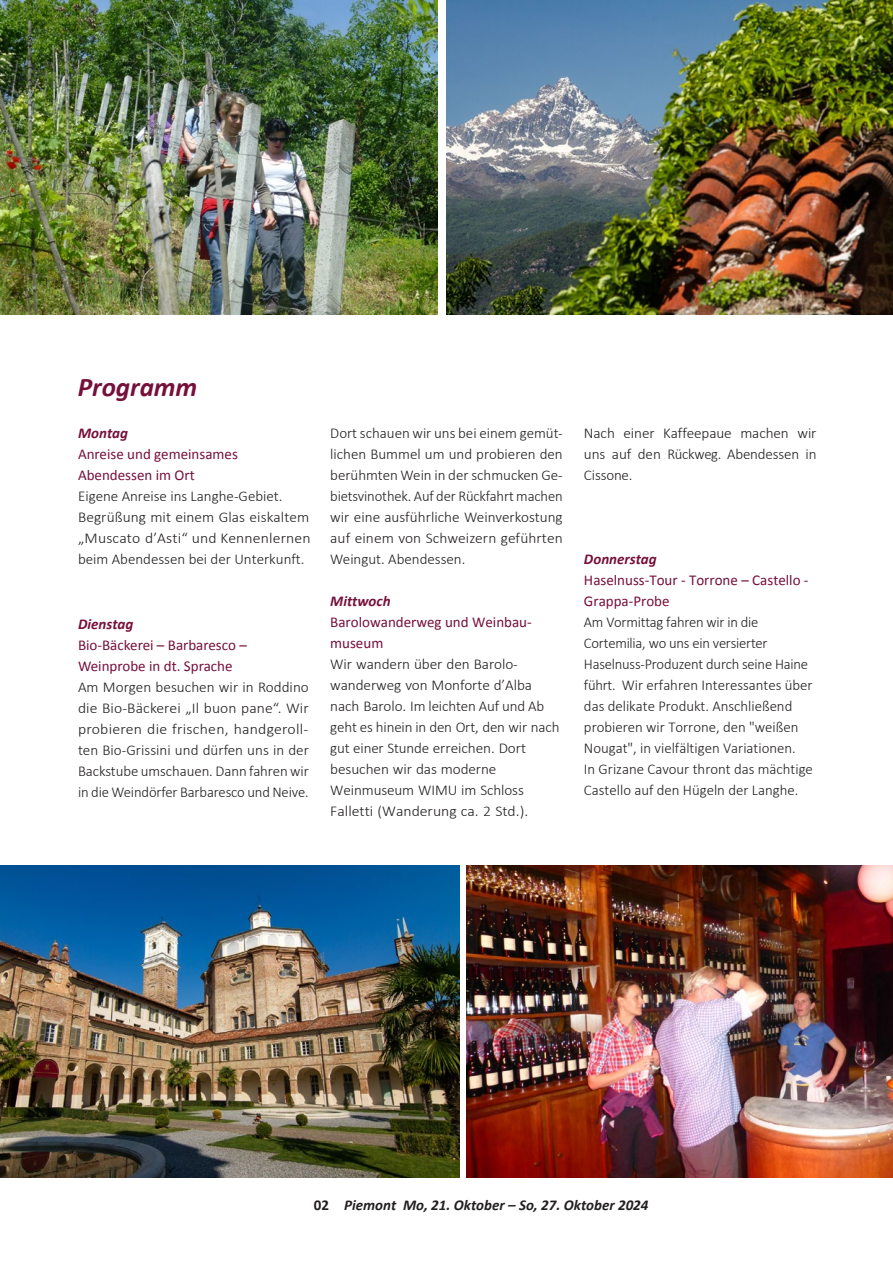
<style>
.page{position:relative;width:893px;height:1263px;background:#fff}
.page>*{position:absolute;margin:0;border:0;box-sizing:border-box;transform-origin:0 0}
.t1{font:italic 700 27px "Calibri";color:#76103b}
.t2{font:300 15px/21px "Calibri";letter-spacing:-.005em;color:#231f20}
.t3{font:15px/21px "Calibri";color:#76103b}
.t4{font:italic 700 15px "Calibri";color:#231f20}
.t5{font:italic 700 15px "Calibri";color:#76103b}
.s1{font-style:normal}
</style>
<div class="page">
<img style="left:0;top:0;width:437px;height:315px">
<img style="left:446px;top:0;width:447px;height:315px">
<img style="left:0;top:865px;width:459px;height:313px">
<img style="left:467px;top:865px;width:426px;height:313px">
<h1 class="t1" style="left:78px;top:368px;width:121px">Programm</h1>
<p class="t5" style="left:78px;top:422px;width:51px">Montag</p>
<p class="t3" style="left:78px;top:444px;width:161px">Anreise und gemeinsames<br>Abendessen im Ort</p>
<p class="t2" style="left:78px;top:485px;width:234px">Eigene Anreise ins Langhe-Gebiet.<br>Begrüßung mit einem Glas eiskaltem „Muscato d’Asti“ und Kennenlernen beim Abendessen bei der Unterkunft.</p>
<p class="t5" style="left:78px;top:613px;width:57px">Dienstag</p>
<p class="t3" style="left:78px;top:634px;width:170px">Bio-Bäckerei – Barbaresco –<br>Weinprobe in dt. Sprache</p>
<p class="t2" style="left:78px;top:676px;width:232px;text-align:justify">Am Morgen besuchen wir in Roddino die Bio-Bäckerei „Il buon pane“. Wir probieren die frischen, handgeroll&shy;ten Bio-Grissini und dürfen uns in der Backstube umschauen. Dann fahren wir in die Weindörfer Barbaresco und Neive.</p>
<p class="t2" style="left:330px;top:422px;width:234px;text-align:justify">Dort schauen wir uns bei einem gemüt&shy;lichen Bummel um und probieren den berühmten Wein in der schmucken Ge&shy;bietsvinothek. Auf der Rückfahrt machen wir eine ausführliche Weinverkostung auf einem von Schweizern geführten Weingut. Abendessen.</p>
<p class="t5" style="left:330px;top:590px;width:62px">Mittwoch</p>
<p class="t3" style="left:330px;top:612px;width:203px">Barolowanderweg und Weinbau&shy;museum</p>
<p class="t2" style="left:330px;top:653px;width:231px">Wir wandern über den Barolo&shy;wanderweg von Monforte d’Alba nach Barolo. Im leichten Auf und Ab geht es hinein in den Ort, den wir nach gut einer Stunde erreichen. Dort besuchen wir das moderne<br>Weinmuseum WIMU im Schloss<br>Falletti (Wanderung ca. 2 Std.).</p>
<p class="t2" style="left:584px;top:422px;width:234px;text-align:justify">Nach einer Kaffeepaue machen wir uns auf den Rückweg. Abendessen in Cissone.</p>
<p class="t5" style="left:584px;top:548px;width:74px">Donnerstag</p>
<p class="t3" style="left:584px;top:569px;width:226px">Haselnuss-Tour - Torrone – Castello -<br>Grappa-Probe</p>
<p class="t2" style="left:584px;top:611px;width:230px">Am Vormittag fahren wir in die Cortemilia, wo uns ein versierter Haselnuss-Produzent durch seine Haine führt. Wir erfahren Interessantes über das delikate Produkt. Anschließend probieren wir Torrone, den "weißen Nougat", in vielfältigen Variationen.<br>In Grizane Cavour thront das mächtige Castello auf den Hügeln der Langhe.</p>
<p class="t4" style="left:314px;top:1194px;width:336px"><span class="s1">02</span> Piemont Mo, 21. Oktober – So, 27. Oktober 2024</p>
</div>
